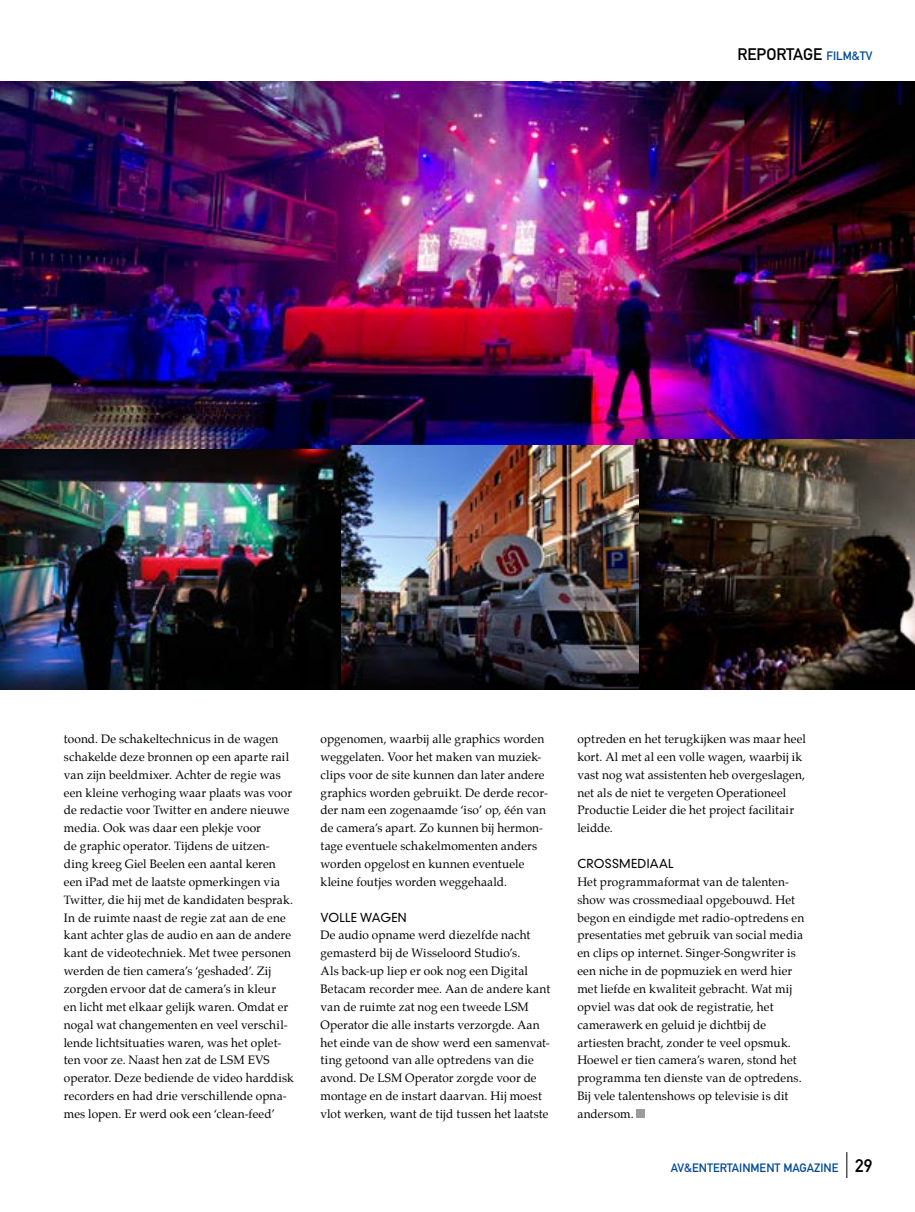
<style>
.page{position:relative;width:915px;height:1212px;background:#fff}
.page>*{position:absolute;margin:0;border:0;box-sizing:border-box;transform-origin:0 0}
.t1{font:16.5px "DIN Mittelschrift";color:#000}
.t2{font:12px/17.9px "Palatino";letter-spacing:.005em;color:#000}
.t3{font:12px "DIN Mittelschrift";color:#004899}
.t4{font:300 12px "DIN Neuzeit Grotesk";letter-spacing:.03em;color:#000}
.s1{font-size:12px;color:#004899}
.s2{font-size:18px;color:#000}
</style>
<div class="page">
<div style="left:636px;top:1109px;width:9px;height:9px;background:#9c9c9d"></div>
<img style="left:0;top:449px;width:341px;height:240px">
<img style="left:0;top:81px;width:914px;height:368px">
<img style="left:635px;top:439px;width:279px;height:250px">
<img style="left:341px;top:446px;width:297px;height:243px">
<svg style="left:846px;top:1152px;width:1px;height:26px"></svg>
<h1 class="t1" style="left:737px;top:44px;width:136px">REPORTAGE <span class="s1">FILM&amp;TV</span></h1>
<p class="t2" style="left:64px;top:730px;width:231px">toond. De schakeltechnicus in de wagen schakelde deze bronnen op een aparte rail van zijn beeldmixer. Achter de regie was een kleine verhoging waar plaats was voor de redactie voor Twitter en andere nieuwe media. Ook was daar een plekje voor<br>de graphic operator. Tijdens de uitzen&shy;ding kreeg Giel Beelen een aantal keren een iPad met de laatste opmerkingen via Twitter, die hij met de kandidaten besprak.<br>In de ruimte naast de regie zat aan de ene kant achter glas de audio en aan de andere kant de videotechniek. Met twee personen werden de tien camera’s ‘geshaded’. Zij zorgden ervoor dat de camera’s in kleur<br>en licht met elkaar gelijk waren. Omdat er nogal wat changementen en veel verschil&shy;lende lichtsituaties waren, was het oplet&shy;ten voor ze. Naast hen zat de LSM EVS operator. Deze bediende de video harddisk recorders en had drie verschillende opna&shy;mes lopen. Er werd ook een ‘clean-feed’</p>
<p class="t2" style="left:320px;top:730px;width:229px">opgenomen, waarbij alle graphics worden weggelaten. Voor het maken van muziek&shy;clips voor de site kunnen dan later andere graphics worden gebruikt. De derde recor&shy;der nam een zogenaamde ‘iso’ op, één van de camera’s apart. Zo kunnen bij hermon&shy;tage eventuele schakelmomenten anders worden opgelost en kunnen eventuele kleine foutjes worden weggehaald.</p>
<p class="t4" style="left:320px;top:910px;width:17px">VOLL</p>
<p class="t4" style="left:351px;top:910px;width:57px">E WAGEN</p>
<p class="t2" style="left:320px;top:926px;width:231px">De audio opname werd diezelfde nacht gemasterd bij de Wisseloord Studio’s.<br>Als back-up liep er ook nog een Digital Betacam recorder mee. Aan de andere kant van de ruimte zat nog een tweede LSM Operator die alle instarts verzorgde. Aan het einde van de show werd een samenvat&shy;ting getoond van alle optredens van die avond. De LSM Operator zorgde voor de montage en de instart daarvan. Hij moest vlot werken, want de tijd tussen het laatste</p>
<p class="t2" style="left:577px;top:730px;width:230px">optreden en het terugkijken was maar heel kort. Al met al een volle wagen, waarbij ik vast nog wat assistenten heb overgeslagen, net als de niet te vergeten Operationeel Productie Leider die het project facilitair leidde.</p>
<p class="t4" style="left:577px;top:856px;width:95px">CROSSMEDIAAL</p>
<p class="t2" style="left:577px;top:873px;width:228px">Het programmaformat van de talenten&shy;show was crossmediaal opgebouwd. Het begon en eindigde met radio-optredens en presentaties met gebruik van social media en clips op internet. Singer-Songwriter is een niche in de popmuziek en werd hier met liefde en kwaliteit gebracht. Wat mij opviel was dat ook de registratie, het camerawerk en geluid je dichtbij de artiesten bracht, zonder te veel opsmuk.<br>Hoewel er tien camera’s waren, stond het programma ten dienste van de optredens.<br>Bij vele talentenshows op televisie is dit andersom.</p>
<p class="t3" style="left:670px;top:1161px;width:203px">AV&amp;ENTERTAINMENT MAGAZINE <span class="s2">29</span></p>
</div>
